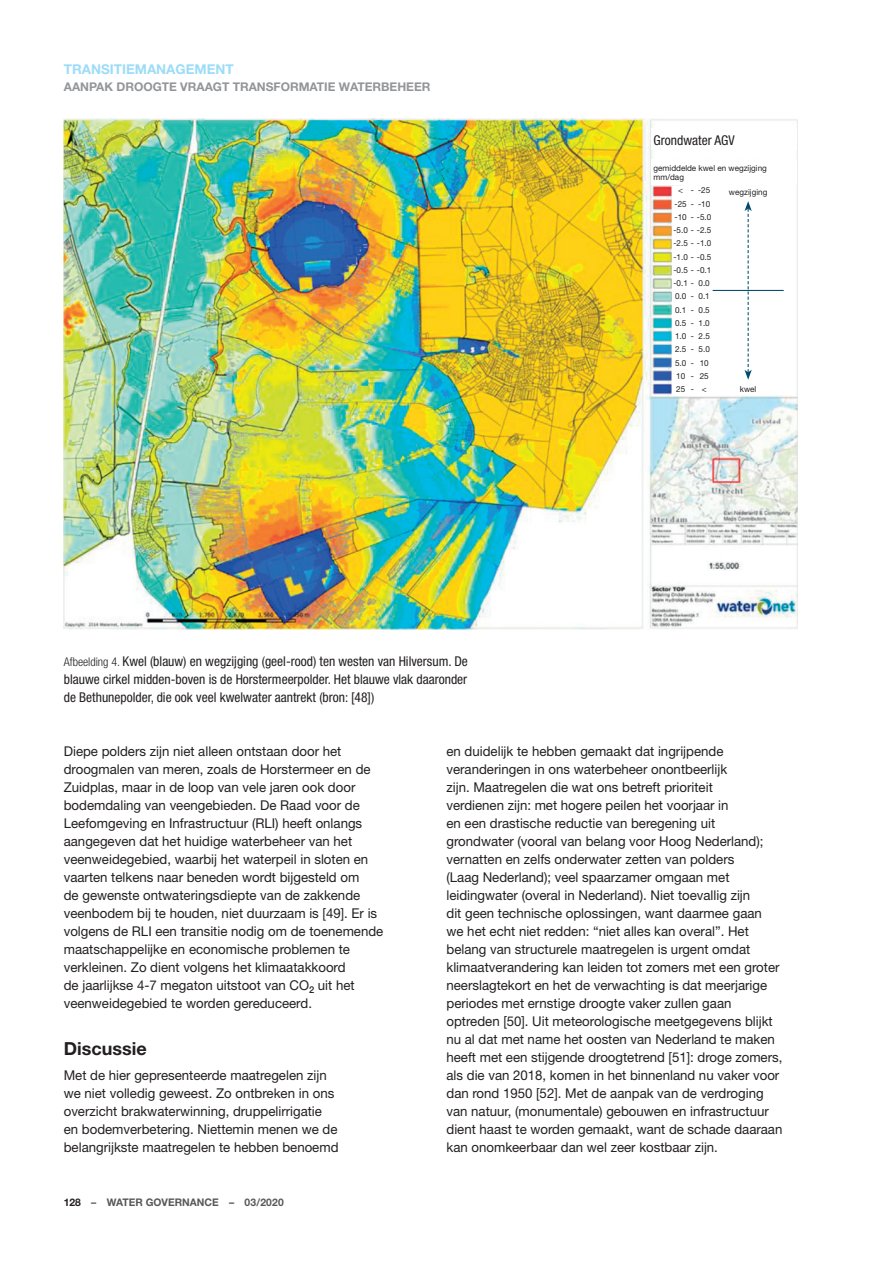
<style>
.page{position:relative;width:893px;height:1263px;background:#fff}
.page>*{position:absolute;margin:0;border:0;box-sizing:border-box;transform-origin:0 0}
.t1{font:700 18px "Helvetica Neue";color:#231f20}
.t2{font:13.5px/18px "Helvetica Neue";color:#231f20}
.t3{font:condensed 13.5px/18px "Helvetica Neue";color:#231f20;text-align:justify}
.t4{font:700 13.5px "Helvetica Neue";color:#9cdcf8}
.t5{font:700 12px "Helvetica Neue";color:#939598}
.t6{font:700 10.5px "Helvetica Neue";color:#57585a}
.t7{font:8.25px/13.2px "Helvetica Neue";color:#231f20;text-align:center}
.s1{font-weight:300;font-size:12px}
.s2{font-stretch:condensed}
.s3{color:#231f20}
</style>
<div class="page">
<img style="left:64px;top:118px;width:733px;height:511px">
<div style="left:711px;top:187px;width:82px;height:207px;background:#fff"></div>
<div style="left:672px;top:187px;width:41px;height:209px;background:#fff"></div>
<div style="left:723px;top:186px;width:51px;height:11px;background:#fff"></div>
<div style="left:651px;top:129px;width:145px;height:21px;background:#fff"></div>
<div style="left:651px;top:160px;width:145px;height:25px;background:#fff"></div>
<hr style="left:713px;top:290px;width:71px;height:1px;background:#004b6c">
<svg style="left:744px;top:201px;width:8px;height:179px"></svg>
<p class="t4" style="left:64px;top:61px;width:171px">TRANSITIEMANAGEMENT</p>
<p class="t5" style="left:64px;top:80px;width:368px">AANPAK DROOGTE VRAAGT TRANSFORMATIE WATERBEHEER</p>
<p class="t3" style="left:64px;top:652px;width:406px"><span class="s1">Afbeelding 4.</span> Kwel (blauw) en wegzijging (geel-rood) ten westen van Hilversum. De blauwe cirkel midden-boven is de Horstermeerpolder. Het blauwe vlak daaronder de Bethunepolder, die ook veel kwelwater aantrekt (bron: [48])</p>
<p class="t3" style="left:654px;top:131px;width:83px">Grondwater AGV</p>
<p class="t7" style="left:654px;top:163px;width:115px;line-height:9.4px;text-align:left">gemiddelde kwel en wegzijging mm/dag</p>
<p class="t7" style="left:673px;top:184px;width:40px"><span class="s2">&lt;</span> - -25 -25 - -10 -10 - -5.0 -5.0 - -2.5 -2.5 - -1.0 -1.0 - -0.5 -0.5 - -0.1 -0.1 - 0.0<br>0.0 - 0.1<br>0.1 - 0.5<br>0.5 - 1.0<br>1.0 - 2.5<br>2.5 - 5.0<br>5.0 - 10<br>10 - 25<br>25- &lt;</p>
<p class="t7" style="left:729px;top:185px;width:40px">wegzijging</p>
<p class="t7" style="left:740px;top:383px;width:18px">kwel</p>
<p class="t2" style="left:64px;top:742px;width:321px">Diepe polders zijn niet alleen ontstaan door het droogmalen van meren, zoals de Horstermeer en de Zuidplas, maar in de loop van vele jaren ook door bodemdaling van veengebieden. De Raad voor de Leefomgeving en Infrastructuur (RLI) heeft onlangs aangegeven dat het huidige waterbeheer van het veenweidegebied, waarbij het waterpeil in sloten en vaarten telkens naar beneden wordt bijgesteld om<br>de gewenste ontwateringsdiepte van de zakkende veenbodem bij te houden, niet duurzaam is [49]. Er is volgens de RLI een transitie nodig om de toenemende maatschappelijke en economische problemen te verkleinen. Zo dient volgens het klimaatakkoord<br>de jaarlijkse 4-7 megaton uitstoot van CO<sub>2</sub> uit het veenweidegebied te worden gereduceerd.</p>
<h1 class="t1" style="left:64px;top:1037px;width:84px">Discussie</h1>
<p class="t2" style="left:64px;top:1066px;width:276px">Met de hier gepresenteerde maatregelen zijn we niet volledig geweest. Zo ontbreken in ons overzicht brakwaterwinning, druppelirrigatie en bodemverbetering. Niettemin menen we de belangrijkste maatregelen te hebben benoemd</p>
<p class="t6" style="left:64px;top:1196px;width:222px"><span class="s3">128</span> – WATER GOVERNANCE – 03/2020</p>
<p class="t2" style="left:446px;top:742px;width:337px">en duidelijk te hebben gemaakt dat ingrijpende veranderingen in ons waterbeheer onontbeerlijk<br>zijn. Maatregelen die wat ons betreft prioriteit<br>verdienen zijn: met hogere peilen het voorjaar in<br>en een drastische reductie van beregening uit grondwater (vooral van belang voor Hoog Nederland); vernatten en zelfs onderwater zetten van polders<br>(Laag Nederland); veel spaarzamer omgaan met leidingwater (overal in Nederland). Niet toevallig zijn<br>dit geen technische oplossingen, want daarmee gaan<br>we het echt niet redden: “niet alles kan overal”. Het belang van structurele maatregelen is urgent omdat klimaatverandering kan leiden tot zomers met een groter neerslagtekort en het de verwachting is dat meerjarige periodes met ernstige droogte vaker zullen gaan optreden [50]. Uit meteorologische meetgegevens blijkt nu al dat met name het oosten van Nederland te maken heeft met een stijgende droogtetrend [51]: droge zomers, als die van 2018, komen in het binnenland nu vaker voor dan rond 1950 [52]. Met de aanpak van de verdroging van natuur, (monumentale) gebouwen en infrastructuur dient haast te worden gemaakt, want de schade daaraan kan onomkeerbaar dan wel zeer kostbaar zijn.</p>
</div>
